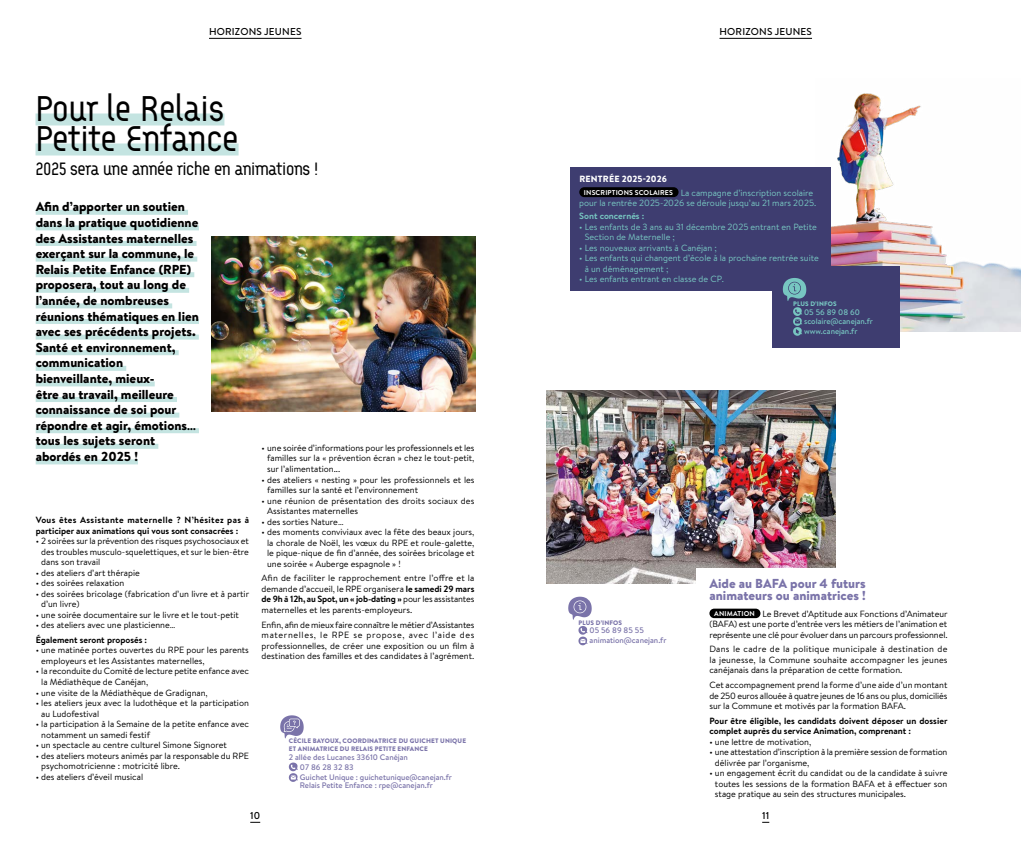
<style>
.page{position:relative;width:1021px;height:842px;background:#fff}
.page>*{position:absolute;margin:0;border:0;box-sizing:border-box;transform-origin:0 0}
.t1{font:36px/30px "Arcus";color:#000}
.t2{font:18px "Arcus";letter-spacing:-.02em;color:#000}
.t3{font:900 13px/15.6px "Brandon Text";color:#000}
.t4{font:900 13px/12px "Brandon Text";color:#7a73a9}
.t5{font:500 10px "Brandon Text";letter-spacing:.02em;color:#000}
.t6{font:9px/10.5px "Brandon Text";color:#000}
.t7{font:9px/10.5px "Brandon Text";color:#77c6c1}
.t8{font:700 9px/10.5px "Brandon Text";color:#000}
.t9{font:700 9px "Brandon Text";color:#77c6c1}
.t10{font:500 8px/9.9px "Brandon Text";color:#7a73a9}
.t11{font:500 8px/9.9px "Brandon Text";color:#77c6c1}
.t12{font:900 6.5px/8px "Brandon Text";letter-spacing:.02em;color:#7a73a9}
.t13{font:900 6.5px "Brandon Text";letter-spacing:.02em;color:#77c6c1}
.s1{font-weight:700}
.s2{font-weight:900;color:#fff}
.s3{font-weight:700;font-size:7px;color:#fff}
</style>
<div class="page">
<img style="left:831px;top:93px;width:189px;height:238px">
<div style="left:771px;top:266px;width:128px;height:82px;background:#3e3d70"></div>
<img style="left:547px;top:391px;width:288px;height:192px">
<div style="left:696px;top:568px;width:225px;height:40px;background:#fff"></div>
<div style="left:709px;top:609px;width:51px;height:9px;background:#000;border-radius:5px"></div>
<div style="left:570px;top:167px;width:261px;height:124px;background:#3e3d70"></div>
<div style="left:579px;top:187px;width:99px;height:10px;background:#000;border-radius:5px"></div>
<svg style="left:289px;top:762px;width:9px;height:20px"></svg>
<svg style="left:280px;top:715px;width:24px;height:23px"></svg>
<svg style="left:578px;top:626px;width:9px;height:19px"></svg>
<svg style="left:568px;top:597px;width:23px;height:23px"></svg>
<img style="left:212px;top:236px;width:263px;height:176px">
<div style="left:35px;top:113px;width:189px;height:12px;background:#c4e4e1"></div>
<div style="left:35px;top:143px;width:203px;height:12px;background:#c4e4e1"></div>
<div style="left:36px;top:210px;width:152px;height:5px;background:#c4e4e1"></div>
<div style="left:36px;top:225px;width:163px;height:5px;background:#c4e4e1"></div>
<div style="left:36px;top:241px;width:160px;height:5px;background:#c4e4e1"></div>
<div style="left:36px;top:257px;width:161px;height:5px;background:#c4e4e1"></div>
<div style="left:36px;top:272px;width:158px;height:5px;background:#c4e4e1"></div>
<div style="left:36px;top:288px;width:153px;height:5px;background:#c4e4e1"></div>
<div style="left:36px;top:303px;width:136px;height:5px;background:#c4e4e1"></div>
<div style="left:36px;top:319px;width:163px;height:5px;background:#c4e4e1"></div>
<div style="left:36px;top:335px;width:163px;height:5px;background:#c4e4e1"></div>
<div style="left:36px;top:350px;width:143px;height:5px;background:#c4e4e1"></div>
<div style="left:36px;top:366px;width:90px;height:5px;background:#c4e4e1"></div>
<div style="left:36px;top:381px;width:119px;height:5px;background:#c4e4e1"></div>
<div style="left:36px;top:397px;width:141px;height:5px;background:#c4e4e1"></div>
<div style="left:36px;top:413px;width:143px;height:5px;background:#c4e4e1"></div>
<div style="left:36px;top:428px;width:163px;height:5px;background:#c4e4e1"></div>
<div style="left:36px;top:444px;width:122px;height:5px;background:#c4e4e1"></div>
<div style="left:36px;top:459px;width:102px;height:5px;background:#c4e4e1"></div>
<svg style="left:793px;top:307px;width:9px;height:29px"></svg>
<svg style="left:782px;top:278px;width:24px;height:23px"></svg>
<hr style="left:209px;top:38px;width:92px;height:1px;background:#000">
<hr style="left:719px;top:38px;width:93px;height:1px;background:#000">
<p class="t5" style="left:209px;top:25px;width:94px">HORIZONS JEUNES</p>
<p class="t5" style="left:719px;top:25px;width:94px">HORIZONS JEUNES</p>
<h1 class="t1" style="left:35px;top:93px;width:204px">Pour le Relais<br>Petite Enfance</h1>
<h2 class="t2" style="left:35px;top:158px;width:283px">2025 sera une année riche en animations !</h2>
<p class="t3" style="left:36px;top:199px;width:165px">Afin d’apporter un soutien dans la pratique quotidienne des Assistantes maternelles exerçant sur la commune, le<br>Relais Petite Enfance (RPE) proposera, tout au long de l’année, de nombreuses réunions thématiques en lien avec ses précédents projets.<br>Santé et environnement, communication bienveillante, mieux-<br>être au travail, meilleure connaissance de soi pour répondre et agir, émotions… tous les sujets seront abordés en 2025 !</p>
<p class="t6" style="left:267px;top:442px;width:209px;text-align:justify;text-indent:-6px">• une soirée d’informations pour les professionnels et les familles sur la « prévention écran » chez le tout-petit, sur l’alimentation...</p>
<p class="t6" style="left:267px;top:474px;width:209px;text-indent:-6px">• des ateliers « nesting » pour les professionnels et les familles sur la santé et l’environnement</p>
<p class="t6" style="left:267px;top:495px;width:209px;text-indent:-6px">• une réunion de présentation des droits sociaux des<br>Assistantes maternelles</p>
<p class="t6" style="left:262px;top:516px;width:83px">• des sorties Nature…</p>
<p class="t6" style="left:267px;top:526px;width:209px;text-align:justify;text-indent:-6px">• des moments conviviaux avec la fête des beaux jours, la chorale de Noël, les vœux du RPE et roule-galette, le pique-nique de fin d’année, des soirées bricolage et une soirée « Auberge espagnole » !</p>
<p class="t6" style="left:262px;top:573px;width:214px;text-align:justify">Afin de faciliter le rapprochement entre l’offre et la demande d’accueil, le RPE organisera <span class="s1">le samedi 29 mars de 9h à 12h, au Spot, un « job-dating »</span> pour les assistantes maternelles et les parents-employeurs.</p>
<p class="t6" style="left:262px;top:619px;width:214px;text-align:justify">Enfin, afin de mieux faire connaître le métier d’Assistantes maternelles, le RPE se propose, avec l’aide des professionnelles, de créer une exposition ou un film à destination des familles et des candidates à l’agrément.</p>
<p class="t8" style="left:36px;top:515px;width:215px">Vous êtes Assistante maternelle ? N’hésitez pas à participer aux animations qui vous sont consacrées :</p>
<p class="t6" style="left:41px;top:535px;width:209px;text-align:justify;text-indent:-6px">• 2 soirées sur la prévention des risques psychosociaux et des troubles musculo-squelettiques, et sur le bien-être dans son travail</p>
<p class="t6" style="left:36px;top:567px;width:106px">• des ateliers d’art thérapie</p>
<p class="t6" style="left:36px;top:577px;width:90px">• des soirées relaxation</p>
<p class="t6" style="left:41px;top:588px;width:209px;text-indent:-6px">• des soirées bricolage (fabrication d’un livre et à partir d’un livre)</p>
<p class="t6" style="left:36px;top:609px;width:205px">• une soirée documentaire sur le livre et le tout-petit</p>
<p class="t6" style="left:36px;top:619px;width:141px">• des ateliers avec une plasticienne…</p>
<p class="t8" style="left:36px;top:634px;width:113px">Également seront proposés :</p>
<p class="t6" style="left:41px;top:645px;width:209px;text-indent:-6px">• une matinée portes ouvertes du RPE pour les parents employeurs et les Assistantes maternelles,</p>
<p class="t6" style="left:41px;top:666px;width:209px;text-indent:-6px">• la reconduite du Comité de lecture petite enfance avec la Médiathèque de Canéjan,</p>
<p class="t6" style="left:36px;top:687px;width:173px">• une visite de la Médiathèque de Gradignan,</p>
<p class="t6" style="left:41px;top:697px;width:209px;text-indent:-6px">• les ateliers jeux avec la ludothèque et la participation au Ludofestival</p>
<p class="t6" style="left:41px;top:718px;width:209px;text-indent:-6px">• la participation à la Semaine de la petite enfance avec notamment un samedi festif</p>
<p class="t6" style="left:36px;top:739px;width:193px">• un spectacle au centre culturel Simone Signoret</p>
<p class="t6" style="left:41px;top:750px;width:209px;text-indent:-6px">• des ateliers moteurs animés par la responsable du RPE psychomotricienne : motricité libre.</p>
<p class="t6" style="left:36px;top:771px;width:109px">• des ateliers d’éveil musical</p>
<p class="t12" style="left:289px;top:737px;width:179px">CÉCILE BAYOUX, COORDINATRICE DU GUICHET UNIQUE<br>ET ANIMATRICE DU RELAIS PETITE ENFANCE</p>
<p class="t10" style="left:300px;top:752px;width:154px;text-indent:-11px">2 allée des Lucanes 33610 Canéjan<br>07 86 28 32 83<br>Guichet Unique : guichetunique@canejan.fr</p>
<p class="t10" style="left:300px;top:780px;width:135px">Relais Petite Enfance : rpe@canejan.fr</p>
<p class="t7" style="left:584px;top:172px;width:231px;line-height:13.3px;text-indent:-5px"><span class="s2">RENTRÉE 2025-2026<br></span><span class="s3">INSCRIPTIONS SCOLAIRES</span> La campagne d’inscription scolaire</p>
<p class="t7" style="left:579px;top:197px;width:238px">pour la rentrée 2025-2026 se déroule jusqu’au 21 mars 2025.</p>
<p class="t9" style="left:579px;top:210px;width:67px">Sont concernés :</p>
<p class="t7" style="left:585px;top:221px;width:233px;text-indent:-6px">• Les enfants de 3 ans au 31 décembre 2025 entrant en Petite<br>Section de Maternelle ;</p>
<p class="t7" style="left:579px;top:242px;width:139px">• Les nouveaux arrivants à Canéjan ;</p>
<p class="t7" style="left:585px;top:253px;width:235px;text-indent:-6px">• Les enfants qui changent d’école à la prochaine rentrée suite à un déménagement ;</p>
<p class="t7" style="left:579px;top:274px;width:146px">• Les enfants entrant en classe de CP.</p>
<p class="t13" style="left:793px;top:299px;width:45px">PLUS D’INFOS</p>
<p class="t11" style="left:804px;top:307px;width:70px">05 56 89 08 60 scolaire@canejan.fr www.canejan.fr</p>
<p class="t12" style="left:578px;top:618px;width:45px">PLUS D’INFOS</p>
<p class="t10" style="left:589px;top:625px;width:78px">05 56 89 85 55 animation@canejan.fr</p>
<h3 class="t4" style="left:709px;top:578px;width:158px">Aide au BAFA pour 4 futurs animateurs ou animatrices !</h3>
<p class="t6" style="left:709px;top:608px;width:240px;text-align:center"><span class="s3">ANIMATION</span> Le Brevet d’Aptitude aux Fonctions d’Animateur (BAFA) est une porte d’entrée vers les métiers de l’animation et représente une clé pour évoluer dans un parcours professionnel.</p>
<p class="t6" style="left:709px;top:644px;width:240px;text-align:justify">Dans le cadre de la politique municipale à destination de la jeunesse, la Commune souhaite accompagner les jeunes canéjanais dans la préparation de cette formation.</p>
<p class="t6" style="left:709px;top:679px;width:239px;text-align:justify">Cet accompagnement prend la forme d’une aide d’un montant de 250 euros allouée à quatre jeunes de 16 ans ou plus, domiciliés sur la Commune et motivés par la formation BAFA.</p>
<p class="t8" style="left:709px;top:715px;width:239px">Pour être éligible, les candidats doivent déposer un dossier complet auprès du service Animation, comprenant :</p>
<p class="t6" style="left:709px;top:736px;width:103px">• une lettre de motivation,</p>
<p class="t6" style="left:715px;top:747px;width:234px;text-indent:-6px">• une attestation d’inscription à la première session de formation délivrée par l’organisme,</p>
<p class="t6" style="left:715px;top:768px;width:234px;text-align:justify;text-indent:-6px">• un engagement écrit du candidat ou de la candidate à suivre toutes les sessions de la formation BAFA et à effectuer son stage pratique au sein des structures municipales.</p>
<p class="t5" style="left:250px;top:809px;width:11px">10</p>
<p class="t5" style="left:762px;top:809px;width:9px">11</p>
</div>
